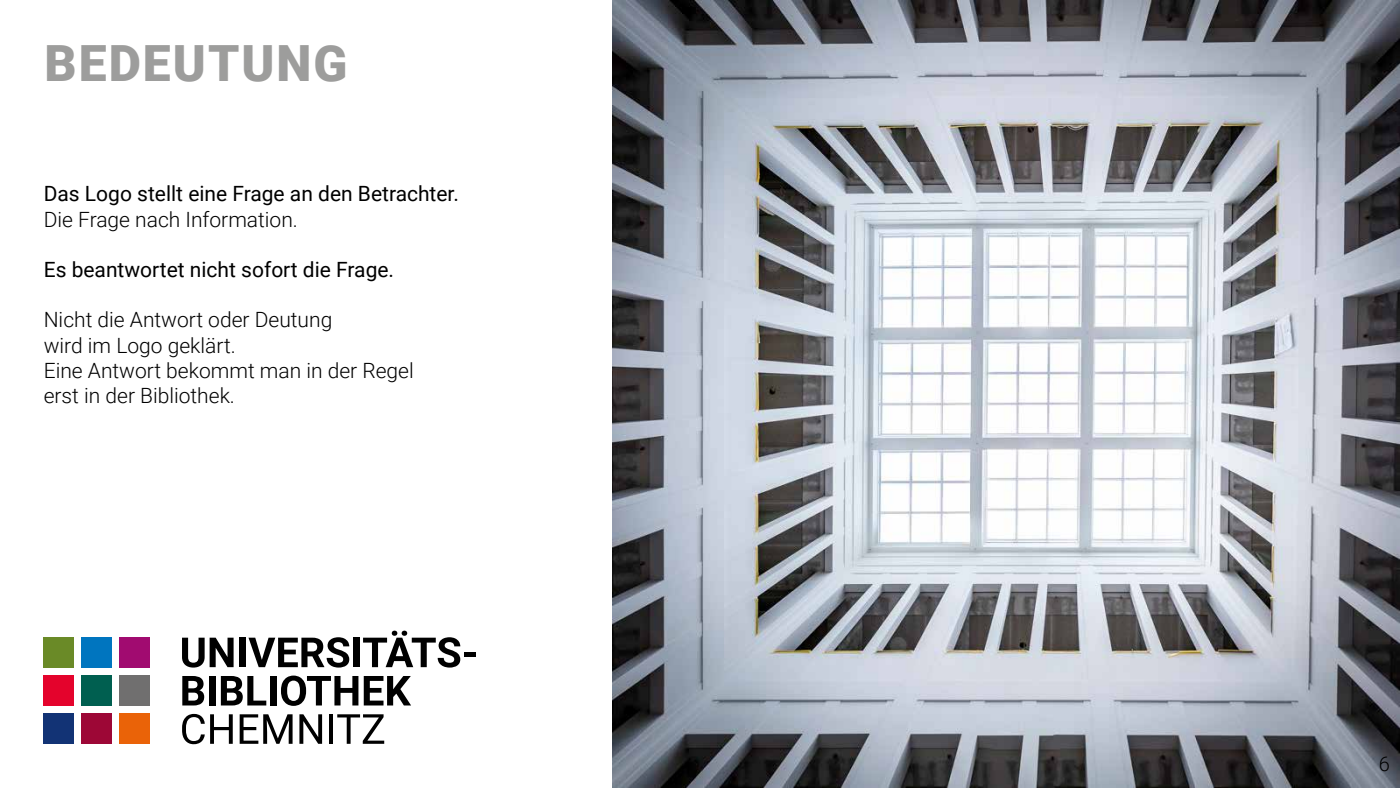
<style>
.page{position:relative;width:1400px;height:788px;background:#fff}
.page>*{position:absolute;margin:0;border:0;box-sizing:border-box;transform-origin:0 0}
.Überschrift_1{font:900 49.88px "Roboto";letter-spacing:.04em;color:#9d9d9c}
.Fließtext_Light{font:300 21px/25.2px "Roboto";color:#000}
.Fließtext_Light-2{font:21px "Roboto";color:#000}
.t1{font:300 20.12px "Roboto";color:#000}
</style>
<div class="page">
<img style="left:612px;top:0;width:788px;height:788px">
<svg style="left:182px;top:637px;width:52px;height:30px"></svg>
<div style="left:239px;top:637px;width:6px;height:30px;background:#000"></div>
<svg style="left:248px;top:637px;width:101px;height:30px"></svg>
<div style="left:354px;top:637px;width:6px;height:30px;background:#000"></div>
<svg style="left:363px;top:630px;width:97px;height:37px"></svg>
<hr style="left:464px;top:652px;width:11px;height:4px;background:#000">
<svg style="left:182px;top:676px;width:22px;height:29px"></svg>
<div style="left:209px;top:676px;width:6px;height:29px;background:#000"></div>
<svg style="left:221px;top:676px;width:45px;height:29px"></svg>
<div style="left:270px;top:676px;width:6px;height:29px;background:#000"></div>
<svg style="left:281px;top:675px;width:77px;height:30px"></svg>
<svg style="left:364px;top:676px;width:47px;height:29px"></svg>
<svg style="left:182px;top:713px;width:51px;height:31px"></svg>
<svg style="left:240px;top:714px;width:53px;height:29px"></svg>
<svg style="left:299px;top:714px;width:23px;height:29px"></svg>
<hr style="left:329px;top:714px;width:4px;height:29px;background:#000">
<svg style="left:337px;top:714px;width:47px;height:29px"></svg>
<div style="left:43px;top:637px;width:31px;height:31px;background:#6a8a27"></div>
<div style="left:81px;top:637px;width:30px;height:31px;background:#0075bf"></div>
<div style="left:119px;top:637px;width:30px;height:31px;background:#a10b70"></div>
<div style="left:43px;top:675px;width:31px;height:31px;background:#e4032c"></div>
<div style="left:81px;top:675px;width:30px;height:31px;background:#005f50"></div>
<div style="left:119px;top:675px;width:30px;height:31px;background:#706f6f"></div>
<div style="left:43px;top:713px;width:31px;height:31px;background:#123375"></div>
<div style="left:81px;top:713px;width:30px;height:31px;background:#9d0736"></div>
<div style="left:119px;top:713px;width:30px;height:31px;background:#ea6308"></div>
<p class="Überschrift_1" style="left:45px;top:28px;width:305px">BEDEUTUNG</p>
<p class="Fließtext_Light-2" style="left:44px;top:179px;width:417px">Das Logo stellt eine Frage an den Betrachter.</p>
<p class="Fließtext_Light" style="left:44px;top:206px;width:256px">Die Frage nach Information.</p>
<p class="Fließtext_Light-2" style="left:44px;top:255px;width:352px">Es beantwortet nicht sofort die Frage.</p>
<p class="Fließtext_Light" style="left:44px;top:306px;width:372px">Nicht die Antwort oder Deutung<br>wird im Logo geklärt.<br>Eine Antwort bekommt man in der Regel erst in der Bibliothek.</p>
<p class="t1" style="left:1379px;top:749px;width:13px">6</p>
</div>
